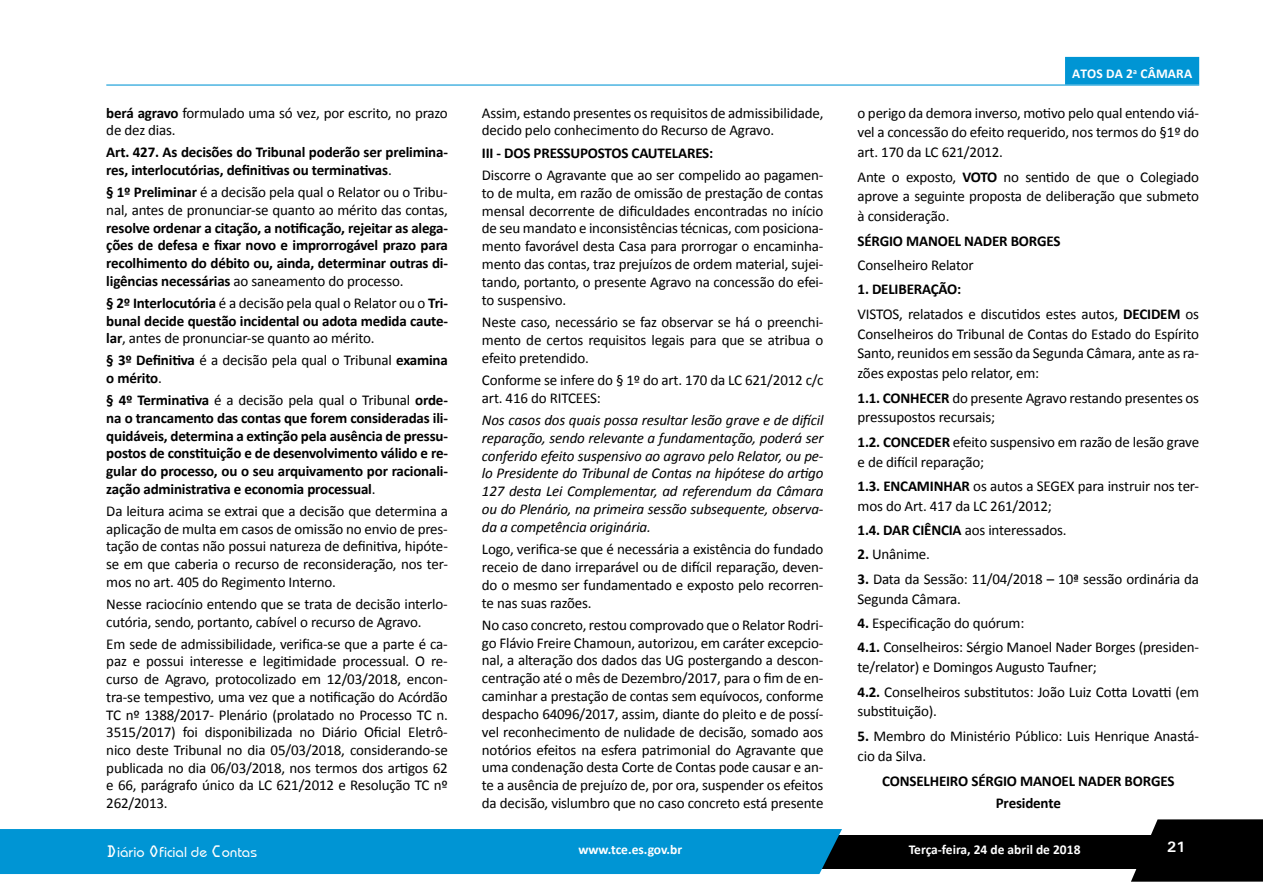
<style>
.page{position:relative;width:1263px;height:893px;background:#fff}
.page>*{position:absolute;margin:0;border:0;box-sizing:border-box;transform-origin:0 0}
.t1{font:15px/17.9px "Calibri";letter-spacing:-.01em;color:#000}
.t2{font:700 15px/17.7px "Calibri";letter-spacing:-.01em;color:#000;text-align:justify}
.t3{font:italic 15px/17.9px "Calibri";letter-spacing:-.01em;color:#000;text-align:justify}
.t4{font:500 15px "Bauhaus Itc TEE";color:#fff}
.t5{font:700 15px "Univers";color:#fff}
.t6{font:700 13.5px "Calibri";color:#fff}
.s1{font-weight:700}
.s2{font-weight:400}
.s3{font-family:"OCRA Std";font-weight:400}
</style>
<div class="page">
<svg style="left:1131px;top:819px;width:132px;height:63px;background:#1f1f1f"></svg>
<div style="left:804px;top:835px;width:459px;height:33px;background:#000"></div>
<div style="left:0;top:829px;width:842px;height:45px;background:#0095d4"></div>
<div style="left:1065px;top:57px;width:134px;height:28px;background:#0095d4"></div>
<hr style="left:106px;top:85px;width:1093px;height:1px;background:#0095d4">
<p class="t1" style="left:106px;top:104px;width:343px"><span class="s1">berá agravo</span> formulado uma só vez, por escrito, no prazo de dez dias.</p>
<p class="t2" style="left:106px;top:144px;width:343px">Art. 427. As decisões do Tribunal poderão ser prelimina&shy;res, interlocutórias, definitivas ou terminativas<span class="s2">.</span></p>
<p class="t1" style="left:106px;top:184px;width:343px"><span class="s1">§ 1º Preliminar</span> é a decisão pela qual o Relator ou o Tribu&shy;nal, antes de pronunciar-se quanto ao mérito das contas,</p>
<p class="t2" style="left:106px;top:219px;width:343px">resolve ordenar a citação, a notificação, rejeitar as alega&shy;ções de defesa e fixar novo e improrrogável prazo para recolhimento do débito ou, ainda, determinar outras di&shy;ligências necessárias <span class="s2">ao saneamento do processo.</span></p>
<p class="t2" style="left:106px;top:294px;width:343px">§ 2º Interlocutória <span class="s2">é a decisão pela qual o Relator ou o</span> Tri&shy;bunal decide questão incidental ou adota medida caute&shy;lar<span class="s2">, antes de pronunciar-se quanto ao mérito.</span></p>
<p class="t2" style="left:106px;top:352px;width:343px">§ 3º Definitiva <span class="s2">é a decisão pela qual o Tribunal</span> examina o mérito<span class="s2">.</span></p>
<p class="t2" style="left:106px;top:391px;width:343px">§ 4º Terminativa <span class="s2">é a decisão pela qual o Tribunal</span> orde&shy;na o trancamento das contas que forem consideradas ili&shy;quidáveis, determina a extinção pela ausência de pressu&shy;postos de constituição e de desenvolvimento válido e re&shy;gular do processo, ou o seu arquivamento por racionali&shy;zação administrativa e economia processual<span class="s2">.</span></p>
<p class="t1" style="left:106px;top:502px;width:343px;text-align:justify">Da leitura acima se extrai que a decisão que determina a aplicação de multa em casos de omissão no envio de pres&shy;tação de contas não possui natureza de definitiva, hipóte&shy;se em que caberia o recurso de reconsideração, nos ter&shy;mos no art. 405 do Regimento Interno.</p>
<p class="t1" style="left:106px;top:595px;width:343px">Nesse raciocínio entendo que se trata de decisão interlo&shy;cutória, sendo, portanto, cabível o recurso de Agravo.</p>
<p class="t1" style="left:106px;top:635px;width:343px;text-align:justify">Em sede de admissibilidade, verifica-se que a parte é ca&shy;paz e possui interesse e legitimidade processual. O re&shy;curso de Agravo, protocolizado em 12/03/2018, encon&shy;tra-se tempestivo, uma vez que a notificação do Acórdão TC nº 1388/2017- Plenário (prolatado no Processo TC n.<br>3515/2017) foi disponibilizada no Diário Oficial Eletrô&shy;nico deste Tribunal no dia 05/03/2018, considerando-se publicada no dia 06/03/2018, nos termos dos artigos 62 e 66, parágrafo único da LC 621/2012 e Resolução TC nº 262/2013.</p>
<p class="t1" style="left:482px;top:104px;width:343px">Assim, estando presentes os requisitos de admissibilidade, decido pelo conhecimento do Recurso de Agravo.</p>
<p class="t2" style="left:482px;top:144px;width:233px">III - DOS PRESSUPOSTOS CAUTELARES:</p>
<p class="t1" style="left:482px;top:166px;width:343px;text-align:justify">Discorre o Agravante que ao ser compelido ao pagamen&shy;to de multa, em razão de omissão de prestação de contas mensal decorrente de dificuldades encontradas no início de seu mandato e inconsistências técnicas, com posiciona&shy;mento favorável desta Casa para prorrogar o encaminha&shy;mento das contas, traz prejuízos de ordem material, sujei&shy;tando, portanto, o presente Agravo na concessão do efei&shy;to suspensivo.</p>
<p class="t1" style="left:482px;top:313px;width:343px;text-align:justify">Neste caso, necessário se faz observar se há o preenchi&shy;mento de certos requisitos legais para que se atribua o efeito pretendido.</p>
<p class="t1" style="left:482px;top:371px;width:343px">Conforme se infere do § 1º do art. 170 da LC 621/2012 c/c art. 416 do RITCEES:</p>
<p class="t3" style="left:482px;top:410px;width:343px">Nos casos dos quais possa resultar lesão grave e de difícil reparação, sendo relevante a fundamentação, poderá ser conferido efeito suspensivo ao agravo pelo Relator, ou pe&shy;lo Presidente do Tribunal de Contas na hipótese do artigo 127 desta Lei Complementar, ad referendum da Câmara ou do Plenário, na primeira sessão subsequente, observa&shy;da a competência originária.</p>
<p class="t1" style="left:482px;top:540px;width:343px;text-align:justify">Logo, verifica-se que é necessária a existência do fundado receio de dano irreparável ou de difícil reparação, deven&shy;do o mesmo ser fundamentado e exposto pelo recorren&shy;te nas suas razões.</p>
<p class="t1" style="left:482px;top:616px;width:343px;text-align:justify">No caso concreto, restou comprovado que o Relator Rodri&shy;go Flávio Freire Chamoun, autorizou, em caráter excepcio&shy;nal, a alteração dos dados das UG postergando a descon&shy;centração até o mês de Dezembro/2017, para o fim de en&shy;caminhar a prestação de contas sem equívocos, conforme despacho 64096/2017, assim, diante do pleito e de possí&shy;vel reconhecimento de nulidade de decisão, somado aos notórios efeitos na esfera patrimonial do Agravante que uma condenação desta Corte de Contas pode causar e an&shy;te a ausência de prejuízo de, por ora, suspender os efeitos da decisão, vislumbro que no caso concreto está presente</p>
<p class="t4" style="left:106px;top:843px;width:152px"><span class="s3">D</span>iário <span class="s3">O</span>ficial de <span class="s3">C</span>ontas</p>
<p class="t6" style="left:578px;top:840px;width:105px">www.tce.es.gov.br</p>
<p class="t6" style="left:1072px;top:65px;width:122px">ATOS DA 2<sup>a</sup> CÂMARA</p>
<p class="t1" style="left:857px;top:103px;width:343px;line-height:19.8px;text-align:justify">o perigo da demora inverso, motivo pelo qual entendo viá&shy;vel a concessão do efeito requerido, nos termos do §1º do art. 170 da LC 621/2012.</p>
<p class="t1" style="left:857px;top:167px;width:343px;line-height:19.8px;text-align:justify">Ante o exposto, <span class="s1">VOTO</span> no sentido de que o Colegiado aprove a seguinte proposta de deliberação que submeto à consideração.</p>
<p class="t2" style="left:857px;top:232px;width:204px">SÉRGIO MANOEL NADER BORGES</p>
<p class="t1" style="left:857px;top:256px;width:118px">Conselheiro Relator</p>
<p class="t1" style="left:857px;top:277px;width:343px;line-height:24.3px"><span class="s1">1. DELIBERAÇÃO:<br></span>VISTOS, relatados e discutidos estes autos, <span class="s1">DECIDEM</span> os</p>
<p class="t1" style="left:857px;top:324px;width:343px;line-height:19.8px;text-align:justify">Conselheiros do Tribunal de Contas do Estado do Espírito Santo, reunidos em sessão da Segunda Câmara, ante as ra&shy;zões expostas pelo relator, em:</p>
<p class="t1" style="left:857px;top:388px;width:343px;line-height:19.8px"><span class="s1">1.1. CONHECER</span> do presente Agravo restando presentes os pressupostos recursais;</p>
<p class="t1" style="left:857px;top:432px;width:343px;line-height:19.8px"><span class="s1">1.2. CONCEDER</span> efeito suspensivo em razão de lesão grave e de difícil reparação;</p>
<p class="t1" style="left:857px;top:476px;width:343px;line-height:19.8px"><span class="s1">1.3. ENCAMINHAR</span> os autos a SEGEX para instruir nos ter&shy;mos do Art. 417 da LC 261/2012;</p>
<p class="t1" style="left:857px;top:521px;width:210px"><span class="s1">1.4. DAR CIÊNCIA</span> aos interessados.</p>
<p class="t1" style="left:857px;top:546px;width:74px"><span class="s1">2.</span> Unânime.</p>
<p class="t1" style="left:857px;top:569px;width:343px;line-height:19.8px"><span class="s1">3.</span> Data da Sessão: 11/04/2018 – 10ª sessão ordinária da<br>Segunda Câmara.</p>
<p class="t1" style="left:857px;top:611px;width:343px;line-height:24.3px"><span class="s1">4.</span> Especificação do quórum:<br><span class="s1">4.1.</span> Conselheiros: Sérgio Manoel Nader Borges (presiden-</p>
<p class="t1" style="left:857px;top:655px;width:343px;line-height:24.3px">te/relator) e Domingos Augusto Taufner;<br><span class="s1">4.2.</span> Conselheiros substitutos: João Luiz Cotta Lovatti (em</p>
<p class="t1" style="left:857px;top:702px;width:81px">substituição).</p>
<p class="t1" style="left:857px;top:726px;width:343px;line-height:19.8px"><span class="s1">5.</span> Membro do Ministério Público: Luis Henrique Anastá&shy;cio da Silva.</p>
<p class="t2" style="left:882px;top:771px;width:294px;line-height:21.3px;text-align:center">CONSELHEIRO SÉRGIO MANOEL NADER BORGES<br>Presidente</p>
<p class="t6" style="left:909px;top:840px;width:173px">Terça-feira, 24 de abril de 2018</p>
<p class="t5" style="left:1167px;top:837px;width:20px">21</p>
</div>
